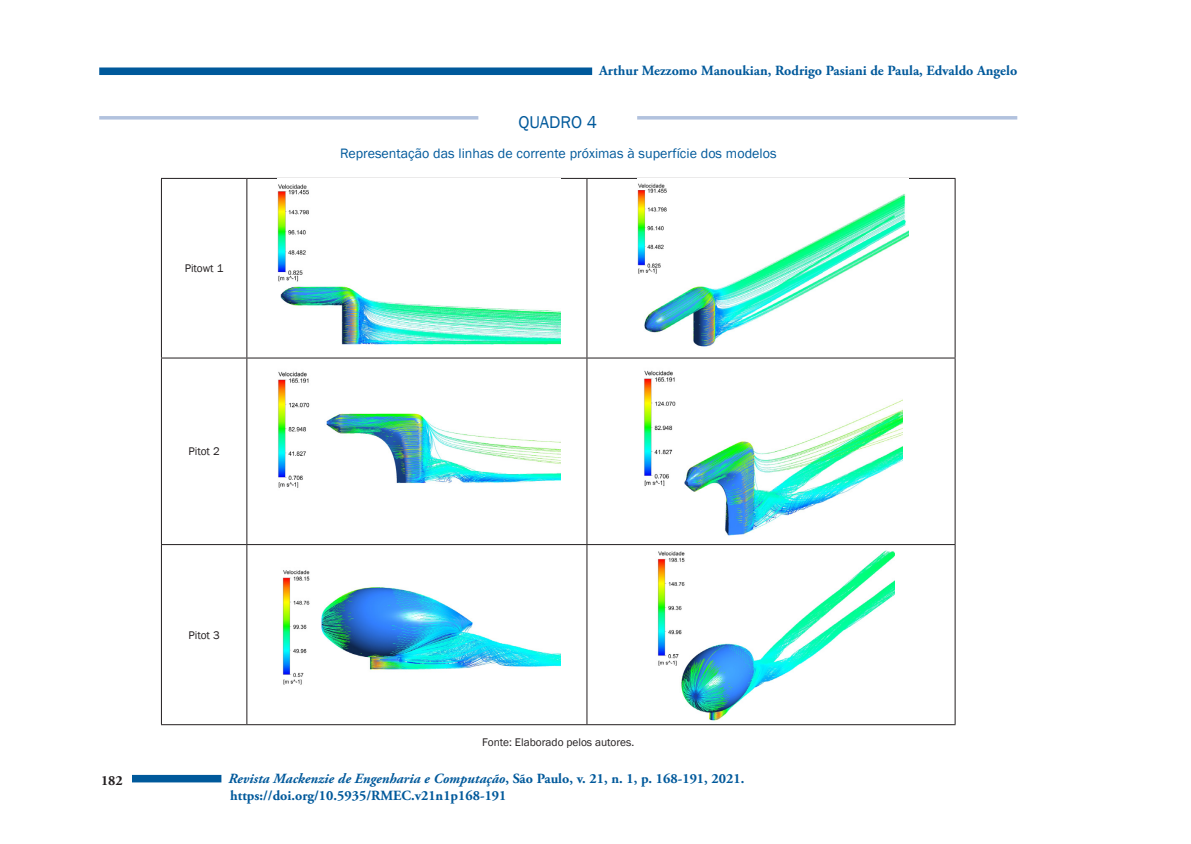
<style>
.page{position:relative;width:1191px;height:844px;background:#fff}
.page>*{position:absolute;margin:0;border:0;box-sizing:border-box;transform-origin:0 0}
.Tabela_Nº{font:17.5px "Franklin Gothic";color:#00599b}
.t1{font:700 14px "Adobe Garamond Pro";color:#00599b}
.t2{font:italic 700 14px "Adobe Garamond Pro";color:#00599b}
.Tabela_Tít{font:14px "Franklin Gothic";color:#00599b}
.t3{font:700 14px "Adobe Garamond Pro";color:#231f20}
.Tabela_fonte{font:11.38px "Franklin Gothic";color:#231f20}
.Tabela_Miolo{font:11.38px "Franklin Gothic";color:#231f20}
.s1{font-style:normal}
</style>
<div class="page">
<hr style="left:99px;top:116px;width:379px;height:3px;background:#b2c2de">
<hr style="left:637px;top:116px;width:380px;height:3px;background:#b2c2de">
<hr style="left:161px;top:178px;width:86px;height:1px;background:#231f20">
<hr style="left:161px;top:179px;width:1px;height:178px;background:#231f20">
<hr style="left:247px;top:178px;width:340px;height:1px;background:#231f20">
<hr style="left:246px;top:179px;width:1px;height:178px;background:#231f20">
<hr style="left:587px;top:178px;width:368px;height:1px;background:#231f20">
<hr style="left:586px;top:179px;width:1px;height:178px;background:#231f20">
<hr style="left:954px;top:179px;width:1px;height:178px;background:#231f20">
<hr style="left:161px;top:357px;width:86px;height:1px;background:#231f20">
<hr style="left:161px;top:358px;width:1px;height:186px;background:#231f20">
<hr style="left:247px;top:357px;width:340px;height:1px;background:#231f20">
<hr style="left:246px;top:358px;width:1px;height:186px;background:#231f20">
<hr style="left:587px;top:357px;width:368px;height:1px;background:#231f20">
<hr style="left:586px;top:358px;width:1px;height:186px;background:#231f20">
<hr style="left:954px;top:358px;width:1px;height:186px;background:#231f20">
<hr style="left:161px;top:544px;width:86px;height:1px;background:#231f20">
<hr style="left:161px;top:545px;width:1px;height:179px;background:#231f20">
<hr style="left:247px;top:544px;width:340px;height:1px;background:#231f20">
<hr style="left:246px;top:545px;width:1px;height:179px;background:#231f20">
<hr style="left:587px;top:544px;width:368px;height:1px;background:#231f20">
<hr style="left:586px;top:545px;width:1px;height:179px;background:#231f20">
<hr style="left:954px;top:545px;width:1px;height:179px;background:#231f20">
<hr style="left:161px;top:724px;width:86px;height:1px;background:#231f20">
<hr style="left:247px;top:724px;width:340px;height:1px;background:#231f20">
<hr style="left:587px;top:724px;width:368px;height:1px;background:#231f20">
<img style="left:277px;top:184px;width:284px;height:161px">
<img style="left:637px;top:183px;width:272px;height:164px">
<img style="left:278px;top:371px;width:283px;height:117px">
<img style="left:644px;top:370px;width:258px;height:166px">
<img style="left:282px;top:570px;width:279px;height:115px">
<img style="left:657px;top:550px;width:237px;height:171px">
<div style="left:99px;top:67px;width:493px;height:8px;background:#00599b"></div>
<div style="left:131px;top:774px;width:90px;height:8px;background:#00599b"></div>
<div style="left:99px;top:772px;width:33px;height:27px;background:#fff"></div>
<p class="Tabela_Miolo" style="left:185px;top:261px;width:40px">Pitowt 1</p>
<p class="Tabela_Miolo" style="left:188px;top:444px;width:33px">Pitot 2</p>
<p class="t1" style="left:599px;top:63px;width:419px">Arthur Mezzomo Manoukian, Rodrigo Pasiani de Paula, Edvaldo Angelo</p>
<p class="Tabela_Nº" style="left:518px;top:111px;width:80px">QUADRO 4</p>
<p class="Tabela_Tít" style="left:340px;top:144px;width:438px">Representação das linhas de corrente próximas à superfície dos modelos</p>
<p class="t3" style="left:101px;top:771px;width:23px">182</p>
<p class="Tabela_Miolo" style="left:188px;top:627px;width:33px">Pitot 3</p>
<p class="Tabela_fonte" style="left:482px;top:734px;width:153px">Fonte: Elaborado pelos autores.</p>
<p class="t2" style="left:228px;top:770px;width:517px">Revista Mackenzie de Engenharia e Computação<span class="s1">, São Paulo, v. 21, n. 1, p. 168-191, 2021.</span></p>
<p class="t1" style="left:230px;top:786px;width:278px">https://doi.org/10.5935/RMEC.v21n1p168-191</p>
</div>
